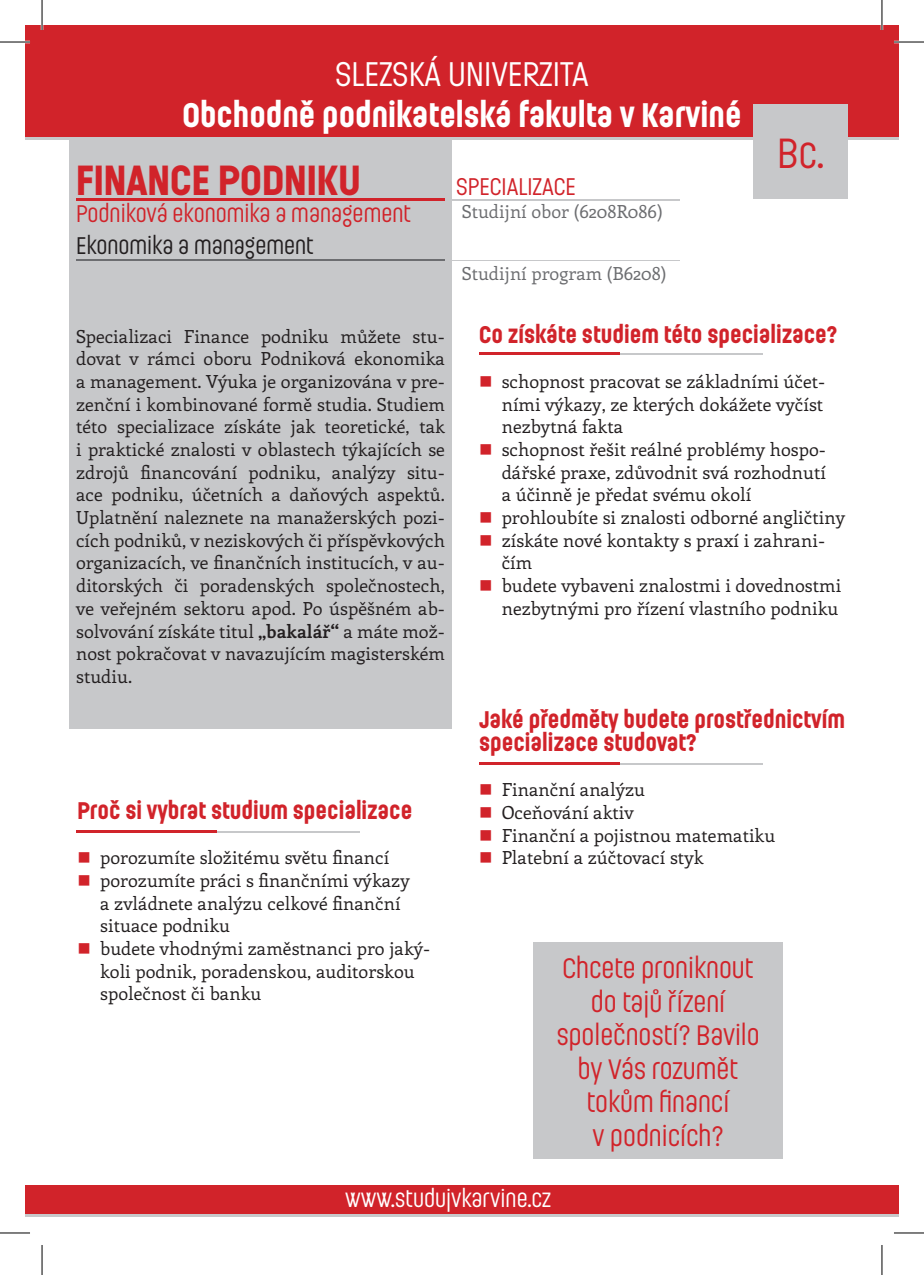
<style>
.page{position:relative;width:924px;height:1275px;background:#fff}
.page>*{position:absolute;margin:0;border:0;box-sizing:border-box;transform-origin:0 0}
.obor{font:700 42px "Ladislav";color:#d1232a}
.bc__ing{font:42px "Ladislav";color:#d1232a}
.t1{font:700 34px "Ladislav";color:#fff}
.t2{font:34px "Ladislav";color:#fff}
.text_okno{font:28px/33.6px "Ladislav";color:#d1232a;text-align:center}
.nadpis_body{font:700 24px/22.6px "Ladislav";color:#d1232a}
.program{font:24px "Ladislav";color:#d1232a}
.t3{font:24px "Ladislav";color:#fff}
.program-2{font:24px "Ladislav";color:#231f20}
.t4{font:18px/22.6px "Enriqueta";color:#231f20}
.t5{font:18px "Enriqueta";color:#6c6d70}
.s1{font-weight:700}
</style>
<div class="page">
<div style="left:69px;top:128px;width:383px;height:600px;background:#c7c8ca"></div>
<div style="left:25px;top:25px;width:873px;height:112px;background:#d1232a"></div>
<hr style="left:25px;top:137px;width:873px;height:3px;background:#c7c8ca">
<div style="left:753px;top:104px;width:94px;height:94px;background:#c7c8ca"></div>
<div style="left:25px;top:1185px;width:873px;height:30px;background:#d1232a"></div>
<hr style="left:25px;top:1214px;width:873px;height:3px;background:#c7c8ca">
<hr style="left:76px;top:200px;width:602px;height:1px;background:#c7c8ca">
<hr style="left:76px;top:198px;width:369px;height:3px;background:#d1232a">
<hr style="left:76px;top:260px;width:602px;height:1px;background:#c7c8ca">
<hr style="left:76px;top:259px;width:369px;height:2px;background:#6c6d70">
<hr style="left:479px;top:354px;width:283px;height:1px;background:#c7c8ca">
<hr style="left:479px;top:353px;width:140px;height:2px;background:#d1232a">
<hr style="left:479px;top:763px;width:283px;height:2px;background:#c7c8ca">
<hr style="left:479px;top:762px;width:140px;height:3px;background:#d1232a">
<hr style="left:76px;top:831px;width:283px;height:2px;background:#c7c8ca">
<hr style="left:76px;top:830px;width:141px;height:3px;background:#d1232a">
<div style="left:533px;top:942px;width:249px;height:217px;background:#c7c8ca"></div>
<hr style="left:0;top:41px;width:30px;height:2px;background:#fff">
<hr style="left:893px;top:41px;width:30px;height:2px;background:#fff">
<hr style="left:41px;top:0;width:2px;height:30px;background:#fff">
<hr style="left:880px;top:0;width:2px;height:30px;background:#fff">
<hr style="left:0;top:42px;width:30px;height:1px;background:#000">
<hr style="left:893px;top:42px;width:30px;height:1px;background:#000">
<hr style="left:0;top:1232px;width:30px;height:1px;background:#000">
<hr style="left:893px;top:1232px;width:30px;height:1px;background:#000">
<hr style="left:42px;top:0;width:1px;height:30px;background:#000">
<hr style="left:42px;top:1245px;width:1px;height:30px;background:#000">
<hr style="left:881px;top:0;width:1px;height:30px;background:#000">
<hr style="left:881px;top:1245px;width:1px;height:30px;background:#000">
<p class="t2" style="left:335px;top:53px;width:255px">SLEZSKÁ UNIVERZITA</p>
<p class="t1" style="left:182px;top:94px;width:560px">Obchodně podnikatelská fakulta v Karviné</p>
<p class="obor" style="left:76px;top:154px;width:286px">FINANCE PODNIKU</p>
<p class="program" style="left:76px;top:199px;width:336px">Podniková ekonomika a management</p>
<p class="program-2" style="left:76px;top:231px;width:239px">Ekonomika a management</p>
<p class="program" style="left:456px;top:171px;width:121px">SPECIALIZACE</p>
<p class="t5" style="left:462px;top:198px;width:202px">Studijní obor (6208R086)</p>
<p class="t5" style="left:462px;top:261px;width:206px">Studijní program (B6208)</p>
<p class="bc__ing" style="left:777px;top:128px;width:48px">Bc.</p>
<p class="t4" style="left:76px;top:324px;width:370px;text-align:justify">Specializaci Finance podniku můžete stu&shy;dovat v rámci oboru Podniková ekonomika a management. Výuka je organizována v pre&shy;zenční i kombinované formě studia. Studiem této specializace získáte jak teoretické, tak i praktické znalosti v oblastech týkajících se zdrojů financování podniku, analýzy situ&shy;ace podniku, účetních a daňových aspektů.<br>Uplatnění naleznete na manažerských pozi&shy;cích podniků, v neziskových či příspěvkových organizacích, ve finančních institucích, v au&shy;ditorských či poradenských společnostech, ve veřejném sektoru apod. Po úspěšném ab&shy;solvování získáte titul <span class="s1">„bakalář“</span> a máte mož&shy;nost pokračovat v navazujícím magisterském studiu.</p>
<p class="nadpis_body" style="left:479px;top:322px;width:359px">Co získáte studiem této specializace?</p>
<p class="t4" style="left:501px;top:369px;width:325px;text-align:justify">schopnost pracovat se základními účet&shy;ními výkazy, ze kterých dokážete vyčíst nezbytná fakta</p>
<p class="t4" style="left:501px;top:437px;width:325px;text-align:justify">schopnost řešit reálné problémy hospo&shy;dářské praxe, zdůvodnit svá rozhodnutí a účinně je předat svému okolí</p>
<p class="t4" style="left:501px;top:505px;width:345px">prohloubíte si znalosti odborné angličtiny</p>
<p class="t4" style="left:501px;top:528px;width:325px">získáte nové kontakty s praxí i zahrani&shy;čím</p>
<p class="t4" style="left:501px;top:573px;width:341px">budete vybaveni znalostmi i dovednostmi nezbytnými pro řízení vlastního podniku</p>
<p class="nadpis_body" style="left:77px;top:798px;width:336px">Proč si vybrat studium specializace</p>
<p class="t4" style="left:100px;top:845px;width:290px">porozumíte složitému světu financí</p>
<p class="t4" style="left:100px;top:868px;width:311px">porozumíte práci s finančními výkazy a zvládnete analýzu celkové finanční situace podniku</p>
<p class="t4" style="left:100px;top:936px;width:331px">budete vhodnými zaměstnanci pro jaký&shy;koli podnik, poradenskou, auditorskou společnost či banku</p>
<p class="nadpis_body" style="left:479px;top:708px;width:367px">Jaké předměty budete prostřednictvím specializace studovat?</p>
<p class="t4" style="left:501px;top:777px;width:145px">Finanční analýzu</p>
<p class="t4" style="left:501px;top:800px;width:133px">Oceňování aktiv</p>
<p class="t4" style="left:501px;top:823px;width:275px">Finanční a pojistnou matematiku</p>
<p class="t4" style="left:501px;top:845px;width:203px">Platební a zúčtovací styk</p>
<p class="text_okno" style="left:556px;top:950px;width:205px">Chcete proniknout do tajů řízení společností? Bavilo by Vás rozumět tokům financí<br>v podnicích?</p>
<p class="t3" style="left:345px;top:1183px;width:207px">www.studujvkarvine.cz</p>
</div>
